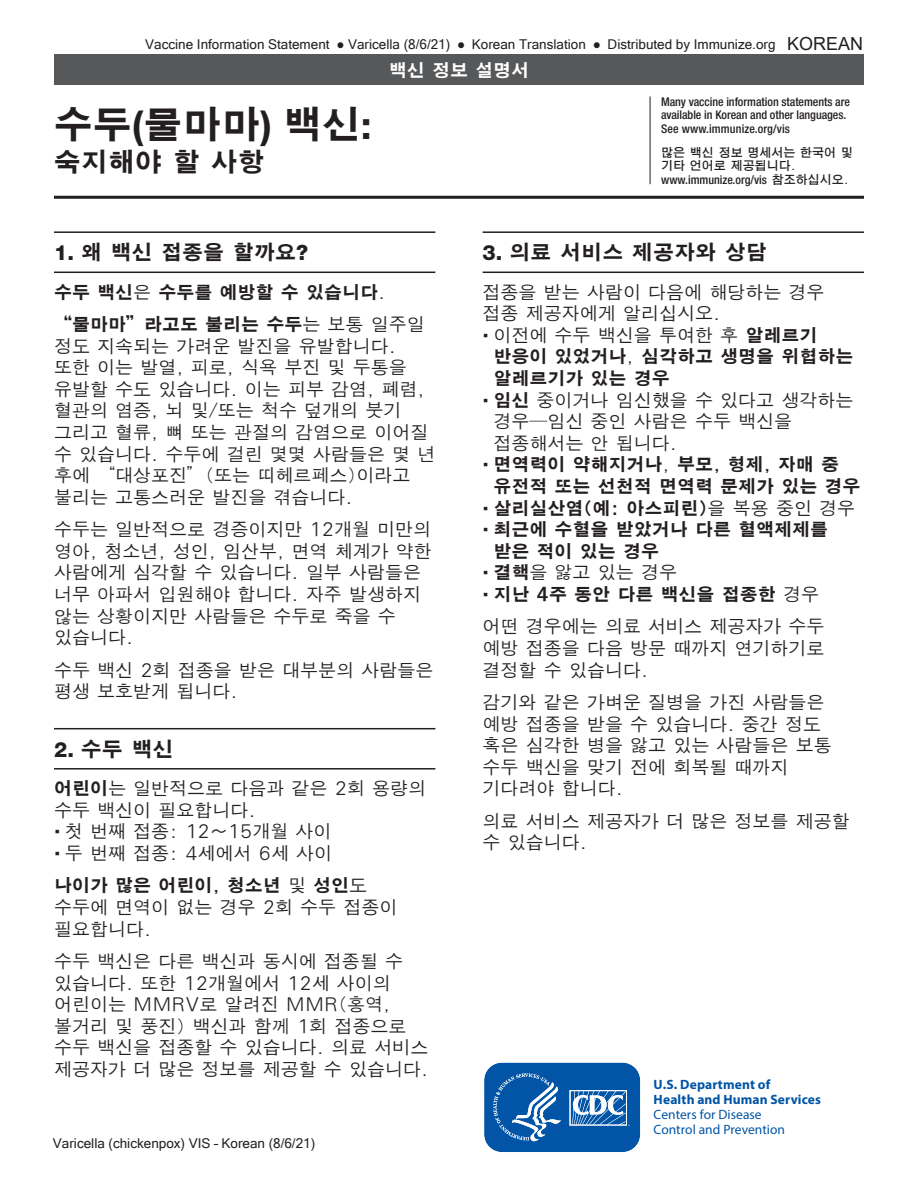
<style>
.page{position:relative;width:918px;height:1188px;background:#fff}
.page>*{position:absolute;margin:0;border:0;box-sizing:border-box;transform-origin:0 0}
.t1{font:700 39px "SM Gothic Std";color:#231f20}
.t2{font:700 27px "SM Gothic Std";color:#231f20}
.t3{font:700 21px "SM Gothic Std";letter-spacing:.005em;color:#231f20}
.t4{font:500 18px/21.6px "SM Gothic Std";color:#231f20}
.t5{font:700 18px/21.6px "SM Gothic Std";color:#231f20}
.t6{font:700 18px "SM Gothic Std";color:#fff}
.t7{font:13.5px "Microsoft Sans Serif";color:#231f20}
.t8{font:700 13.5px/15px "Myriad Pro";letter-spacing:.01em;color:#0154a6}
.t9{font:13.5px/15px "Myriad Pro";color:#0154a6}
.WT{font:500 condensed 12px/13.5px "Helvetica Neue LT Std";letter-spacing:-.005em;color:#231f20}
.WT-2{font:600 12px/13.5px "SM Gothic Std";color:#231f20}
.s1{font-family:"Arial";font-size:18px}
.s2{font-family:"Helvetica Neue LT Std"}
.s3{font-family:"SM Gothic Std";font-weight:600;font-stretch:normal}
.s4{font-family:"Helvetica Neue LT Std";font-weight:800}
.s5{font-weight:500}
.s6{font-weight:700}
</style>
<div class="page">
<div style="left:54px;top:54px;width:810px;height:31px;background:#57585a"></div>
<hr style="left:650px;top:96px;width:1px;height:88px;background:#231f20">
<hr style="left:54px;top:196px;width:810px;height:3px;background:#231f20">
<svg style="left:484px;top:1062px;width:157px;height:90px;background:#296fb4"></svg>
<hr style="left:483px;top:231px;width:381px;height:2px;background:#231f20">
<hr style="left:483px;top:272px;width:381px;height:1px;background:#231f20">
<hr style="left:54px;top:728px;width:381px;height:1px;background:#231f20">
<hr style="left:54px;top:768px;width:381px;height:2px;background:#231f20">
<hr style="left:54px;top:231px;width:381px;height:2px;background:#231f20">
<hr style="left:54px;top:272px;width:381px;height:1px;background:#231f20">
<p class="t7" style="left:145px;top:35px;width:720px">Vaccine Information Statement ● Varicella (8/6/21) ● Korean Translation ● Distributed by Immunize.org <span class="s1">KOREAN</span></p>
<p class="t6" style="left:389px;top:61px;width:142px">백신 정보 설명서</p>
<p class="WT" style="left:661px;top:94px;width:190px">Many vaccine information statements are</p>
<p class="t1" style="left:54px;top:105px;width:319px">수두<span class="s2">(</span>물마마<span class="s2">)</span> 백신<span class="s2">:</span></p>
<p class="WT" style="left:661px;top:108px;width:187px">available in Korean and other languages.<br>See www.immunize.org/vis</p>
<p class="t2" style="left:54px;top:148px;width:212px">숙지해야 할 사항</p>
<p class="WT-2" style="left:661px;top:147px;width:193px">많은 백신 정보 명세서는 한국어 및 기타 언어로 제공됩니다.</p>
<p class="WT" style="left:661px;top:173px;width:189px">www.immunize.org/vis <span class="s3">참조하십시오.</span></p>
<h3 class="t3" style="left:54px;top:242px;width:256px"><span class="s4">1.</span> 왜 백신 접종을 할까요<span class="s4">?</span></h3>
<p class="t5" style="left:54px;top:283px;width:333px">수두 백신<span class="s5">은</span> 수두를 예방할 수 있습니다<span class="s5">.</span></p>
<p class="t4" style="left:54px;top:315px;width:383px"><span class="s6">“물마마”라고도 불리는 수두</span>는 보통 일주일 정도 지속되는 가려운 발진을 유발합니다. 또한 이는 발열, 피로, 식욕 부진 및 두통을 유발할 수도 있습니다. 이는 피부 감염, 폐렴, 혈관의 염증, 뇌 및/또는 척수 덮개의 붓기 그리고 혈류, 뼈 또는 관절의 감염으로 이어질 수 있습니다. 수두에 걸린 몇몇 사람들은 몇 년 후에 “대상포진”(또는 띠헤르페스)이라고 불리는 고통스러운 발진을 겪습니다.</p>
<p class="t4" style="left:54px;top:520px;width:379px">수두는 일반적으로 경증이지만 12개월 미만의 영아, 청소년, 성인, 임산부, 면역 체계가 약한 사람에게 심각할 수 있습니다. 일부 사람들은 너무 아파서 입원해야 합니다. 자주 발생하지 않는 상황이지만 사람들은 수두로 죽을 수 있습니다.</p>
<p class="t4" style="left:54px;top:661px;width:381px">수두 백신 2회 접종을 받은 대부분의 사람들은 평생 보호받게 됩니다.</p>
<h3 class="t3" style="left:54px;top:738px;width:121px"><span class="s4">2.</span> 수두 백신</h3>
<p class="t4" style="left:54px;top:779px;width:374px"><span class="s6">어린이</span>는 일반적으로 다음과 같은 2회 용량의 수두 백신이 필요합니다.</p>
<p class="t4" style="left:65px;top:822px;width:268px">첫 번째 접종: 12~15개월 사이</p>
<p class="t4" style="left:65px;top:844px;width:269px">두 번째 접종: 4세에서 6세 사이</p>
<p class="t4" style="left:54px;top:876px;width:345px"><span class="s6">나이가 많은 어린이, 청소년</span> 및 <span class="s6">성인</span>도 수두에 면역이 없는 경우 2회 수두 접종이 필요합니다.</p>
<p class="t4" style="left:54px;top:952px;width:376px">수두 백신은 다른 백신과 동시에 접종될 수 있습니다. 또한 12개월에서 12세 사이의 어린이는 MMRV로 알려진 MMR(홍역, 볼거리 및 풍진) 백신과 함께 1회 접종으로 수두 백신을 접종할 수 있습니다. 의료 서비스 제공자가 더 많은 정보를 제공할 수 있습니다.</p>
<p class="t7" style="left:53px;top:1135px;width:264px">Varicella (chickenpox) VIS – Korean (8/6/21)</p>
<h3 class="t3" style="left:483px;top:242px;width:286px"><span class="s4">3.</span> 의료 서비스 제공자와 상담</h3>
<p class="t4" style="left:483px;top:283px;width:343px">접종을 받는 사람이 다음에 해당하는 경우 접종 제공자에게 알리십시오.</p>
<p class="t5" style="left:493px;top:326px;width:361px"><span class="s5">이전에 수두 백신을 투여한 후</span> 알레르기 반응이 있었거나<span class="s5">,</span> 심각하고 생명을 위협하는 알레르기가 있는 경우</p>
<p class="t4" style="left:493px;top:391px;width:361px"><span class="s6">임신</span> 중이거나 임신했을 수 있다고 생각하는 경우—임신 중인 사람은 수두 백신을 접종해서는 안 됩니다.</p>
<p class="t5" style="left:493px;top:455px;width:369px">면역력이 약해지거나<span class="s5">,</span> 부모, 형제, 자매 중 유전적 또는 선천적 면역력 문제가 있는 경우</p>
<p class="t5" style="left:493px;top:499px;width:363px">살리실산염(예: 아스피린)<span class="s5">을 복용 중인 경우</span></p>
<p class="t5" style="left:493px;top:520px;width:336px">최근에 수혈을 받았거나 다른 혈액제제를 받은 적이 있는 경우</p>
<p class="t4" style="left:493px;top:563px;width:185px"><span class="s6">결핵</span>을 앓고 있는 경우</p>
<p class="t5" style="left:493px;top:585px;width:327px">지난 4주 동안 다른 백신을 접종한 <span class="s5">경우</span></p>
<p class="t4" style="left:483px;top:617px;width:343px;text-align:justify">어떤 경우에는 의료 서비스 제공자가 수두 예방 접종을 다음 방문 때까지 연기하기로 결정할 수 있습니다.</p>
<p class="t4" style="left:483px;top:693px;width:351px">감기와 같은 가벼운 질병을 가진 사람들은 예방 접종을 받을 수 있습니다. 중간 정도 혹은 심각한 병을 앓고 있는 사람들은 보통 수두 백신을 맞기 전에 회복될 때까지 기다려야 합니다.</p>
<p class="t4" style="left:483px;top:812px;width:369px">의료 서비스 제공자가 더 많은 정보를 제공할 수 있습니다.</p>
<p class="t8" style="left:654px;top:1077px;width:169px">U.S. Department of<br>Health and Human Services</p>
<p class="t9" style="left:654px;top:1107px;width:133px">Centers for Disease<br>Control and Prevention</p>
</div>
